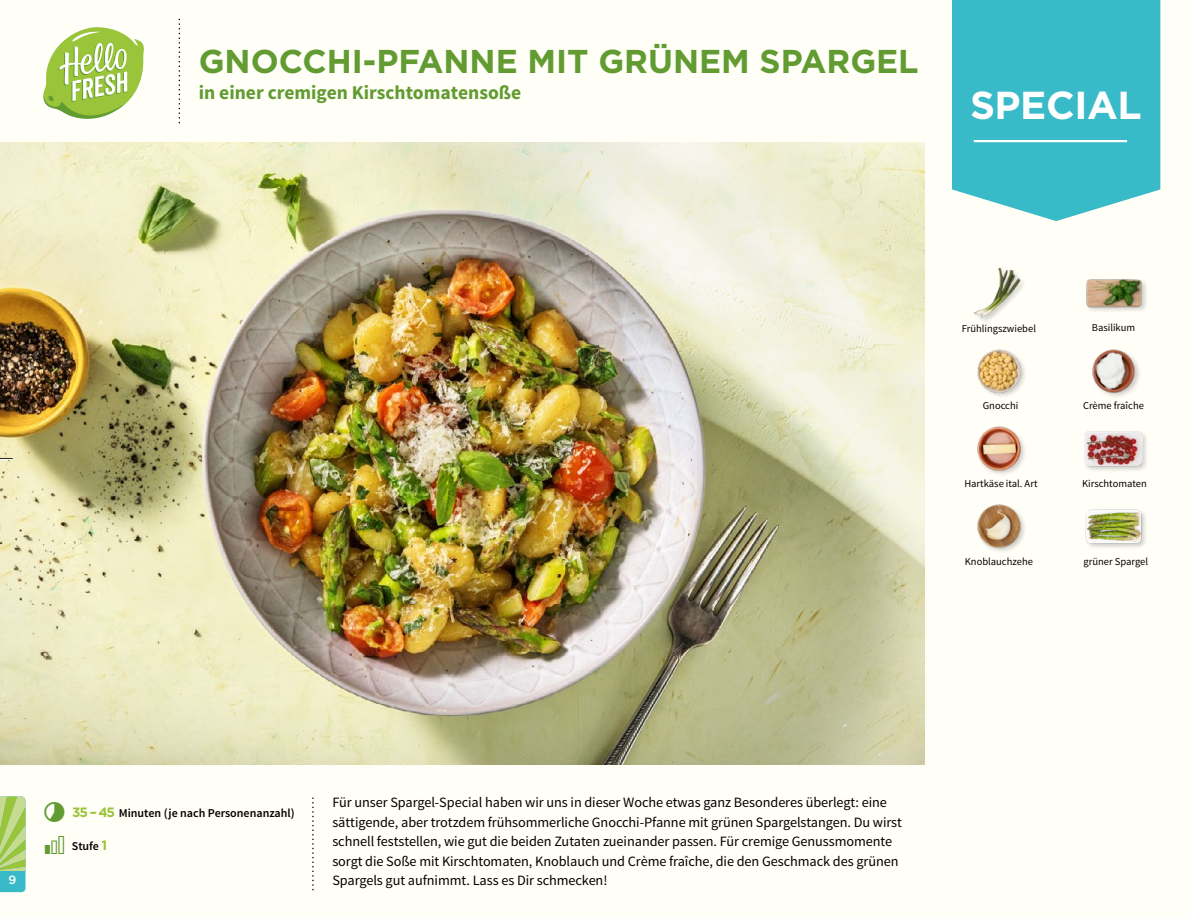
<style>
.page{position:relative;width:1188px;height:918px;background:#fffef7}
.page>*{position:absolute;margin:0;border:0;box-sizing:border-box;transform-origin:0 0}
.t1{font:700 39px "Gotham";letter-spacing:-.01em;color:#fff}
.t2{font:700 33px "Gotham";color:#619b31}
.t3{font:700 19.5px "Source Sans Pro";color:#619b31}
.t4{font:14.25px/19.5px "Source Sans Pro";letter-spacing:-.005em;color:#000}
.t5{font:600 12px "Source Sans Pro";color:#000}
.t6{font:500 12px "Gotham";color:#fffef7}
.t7{font:10.5px "Source Sans Pro";color:#000}
.s1{font-family:"Gotham";font-weight:700;font-size:13.5px;color:#9ac43a}
</style>
<div class="page">
<img style="left:977px;top:504px;width:48px;height:48px">
<div style="left:1085px;top:508px;width:63px;height:43px;background:#000;opacity:.2"></div>
<img style="left:1085px;top:508px;width:57px;height:43px">
<div style="left:1084px;top:430px;width:65px;height:43px;background:#000;opacity:.2"></div>
<img style="left:1085px;top:430px;width:57px;height:43px">
<img style="left:977px;top:426px;width:48px;height:48px">
<img style="left:977px;top:349px;width:48px;height:48px">
<img style="left:1092px;top:349px;width:48px;height:48px">
<div style="left:1085px;top:278px;width:63px;height:36px;background:#000;opacity:.2"></div>
<img style="left:1085px;top:278px;width:57px;height:36px">
<img style="left:973px;top:267px;width:50px;height:54px">
<svg style="left:43px;top:27px;width:101px;height:92px"></svg>
<svg style="left:952px;top:0;width:208px;height:221px;background:#46becc"></svg>
<hr style="left:974px;top:140px;width:153px;height:2px;background:#fff">
<svg style="left:0;top:796px;width:26px;height:96px;background:#95cb81"></svg>
<img style="left:0;top:142px;width:925px;height:623px">
<svg style="left:0;top:458px;width:13px;height:2px"></svg>
<h2 class="t2" style="left:199px;top:39px;width:721px">GNOCCHI-PFANNE MIT GRÜNEM SPARGEL</h2>
<h3 class="t3" style="left:199px;top:80px;width:324px">in einer cremigen Kirschtomatensoße</h3>
<h1 class="t1" style="left:970px;top:80px;width:173px">SPECIAL</h1>
<p class="t7" style="left:962px;top:322px;width:76px">Frühlingszwiebel</p>
<p class="t7" style="left:1092px;top:321px;width:45px">Basilikum</p>
<p class="t7" style="left:983px;top:399px;width:37px">Gnocchi</p>
<p class="t7" style="left:1083px;top:399px;width:62px">Crème fraîche</p>
<p class="t7" style="left:964px;top:477px;width:75px">Hartkäse ital. Art</p>
<p class="t7" style="left:1082px;top:477px;width:66px">Kirschtomaten</p>
<p class="t7" style="left:965px;top:555px;width:70px">Knoblauchzehe</p>
<p class="t7" style="left:1083px;top:555px;width:66px">grüner Spargel</p>
<p class="t6" style="left:9px;top:872px;width:9px">9</p>
<p class="t6" style="left:9px;top:872px;width:6px">1</p>
<p class="t5" style="left:72px;top:805px;width:224px"><span class="s1">35 –45</span> Minuten (je nach Personenanzahl)</p>
<p class="t5" style="left:72px;top:838px;width:37px">Stufe <span class="s1">1</span></p>
<p class="t4" style="left:332px;top:793px;width:571px">Für unser Spargel-Special haben wir uns in dieser Woche etwas ganz Besonderes überlegt: eine sättigende, aber trotzdem frühsommerliche Gnocchi-Pfanne mit grünen Spargelstangen. Du wirst schnell feststellen, wie gut die beiden Zutaten zueinander passen. Für cremige Genussmomente sorgt die Soße mit Kirschtomaten, Knoblauch und Crème fraîche, die den Geschmack des grünen Spargels gut aufnimmt. Lass es Dir schmecken!</p>
</div>
